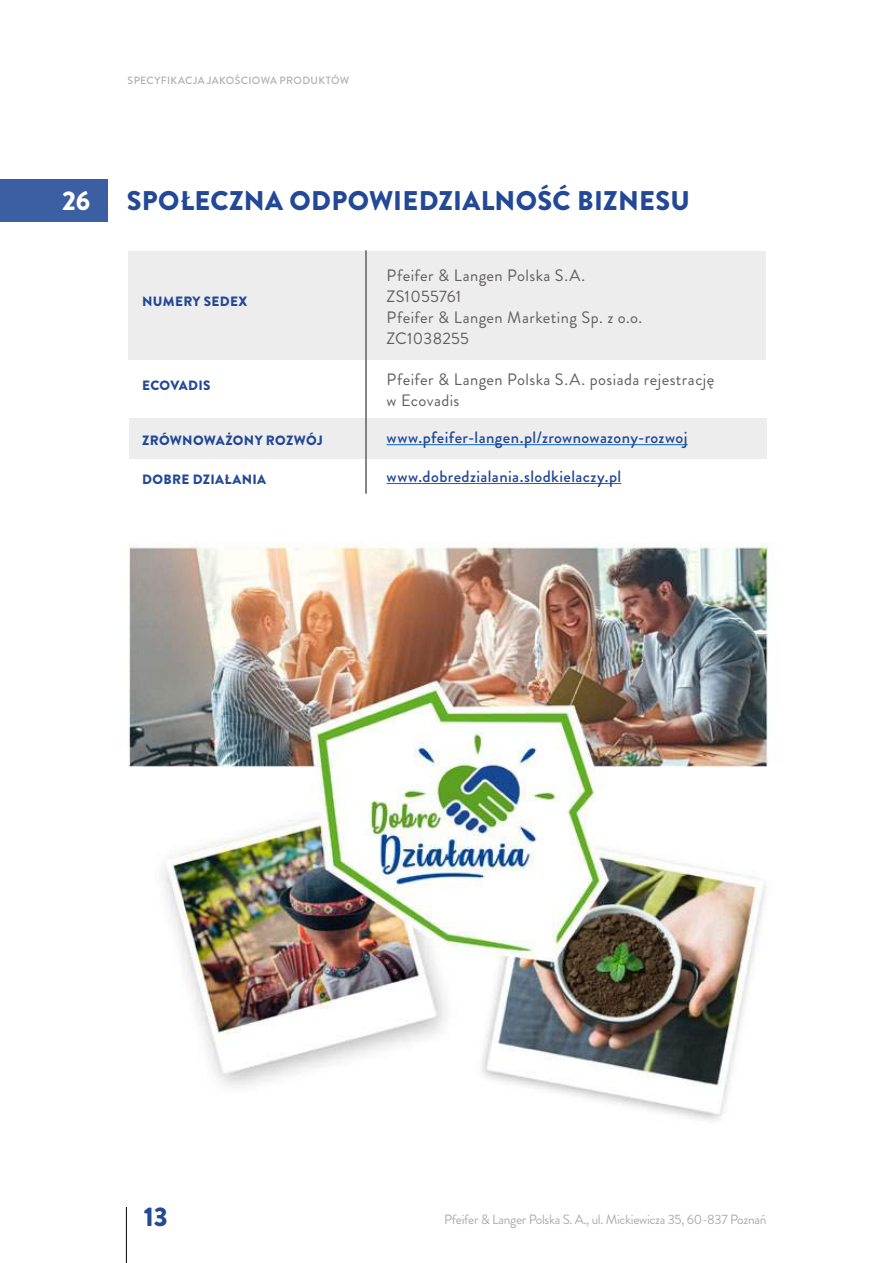
<style>
.page{position:relative;width:893px;height:1263px;background:#fff}
.page>*{position:absolute;margin:0;border:0;box-sizing:border-box;transform-origin:0 0}
.t1{font:900 27px "Brandon Grotesque";letter-spacing:.01em;color:#224896}
.t2{font:900 27px "Brandon Grotesque";color:#fff}
.t3{font:16.5px/21px "Brandon Grotesque";letter-spacing:.025em;color:#625e5d}
.t4{font:500 16.5px "Brandon Grotesque";letter-spacing:.025em;color:#224896}
.t5{font:13.5px "Brandon Grotesque";letter-spacing:-.025em;color:#aaaeb0}
.t6{font:900 13.5px "Brandon Grotesque";letter-spacing:.025em;color:#224896}
.t7{font:500 10.5px "Brandon Grotesque";letter-spacing:.03em;color:#aaaeb0}
</style>
<div class="page">
<hr style="left:126px;top:1207px;width:1px;height:56px;background:#000">
<div style="left:0;top:180px;width:107px;height:42px;background:#3c5ea2"></div>
<div style="left:129px;top:251px;width:637px;height:108px;background:#ededed"></div>
<div style="left:130px;top:418px;width:637px;height:40px;background:#ededed"></div>
<hr style="left:387px;top:444px;width:301px;height:1px;background:#0563c1">
<hr style="left:387px;top:483px;width:234px;height:1px;background:#0563c1">
<hr style="left:365px;top:251px;width:2px;height:242px;background:#625e5d">
<img style="left:129px;top:542px;width:647px;height:579px">
<p class="t7" style="left:128px;top:73px;width:223px">SPECYFIKACJA JAKOŚCIOWA PRODUKTÓW</p>
<h1 class="t2" style="left:62px;top:181px;width:30px">26</h1>
<h1 class="t1" style="left:127px;top:182px;width:565px">SPOŁECZNA ODPOWIEDZIALNOŚĆ BIZNESU</h1>
<p class="t6" style="left:142px;top:292px;width:107px">NUMERY SEDEX</p>
<p class="t6" style="left:142px;top:376px;width:70px">ECOVADIS</p>
<p class="t6" style="left:142px;top:430px;width:182px">ZRÓWNOWAŻONY ROZWÓJ</p>
<p class="t6" style="left:142px;top:469px;width:125px">DOBRE DZIAŁANIA</p>
<p class="t3" style="left:387px;top:265px;width:257px">Pfeifer &amp; Langen Polska S.A.<br>ZS1055761<br>Pfeifer &amp; Langen Marketing Sp. z o.o.<br>ZC1038255</p>
<p class="t3" style="left:387px;top:369px;width:329px">Pfeifer &amp; Langen Polska S.A. posiada rejestrację w Ecovadis</p>
<p class="t4" style="left:387px;top:426px;width:302px">www.pfeifer-langen.pl/zrownowazony-rozwoj</p>
<p class="t4" style="left:387px;top:465px;width:236px">www.dobredzialania.slodkielaczy.pl</p>
<h1 class="t1" style="left:144px;top:1197px;width:26px">13</h1>
<p class="t5" style="left:444px;top:1210px;width:324px">Pfeifer &amp; Langer Polska S. A., ul. Mickiewicza 35, 60-837 Poznań</p>
</div>
